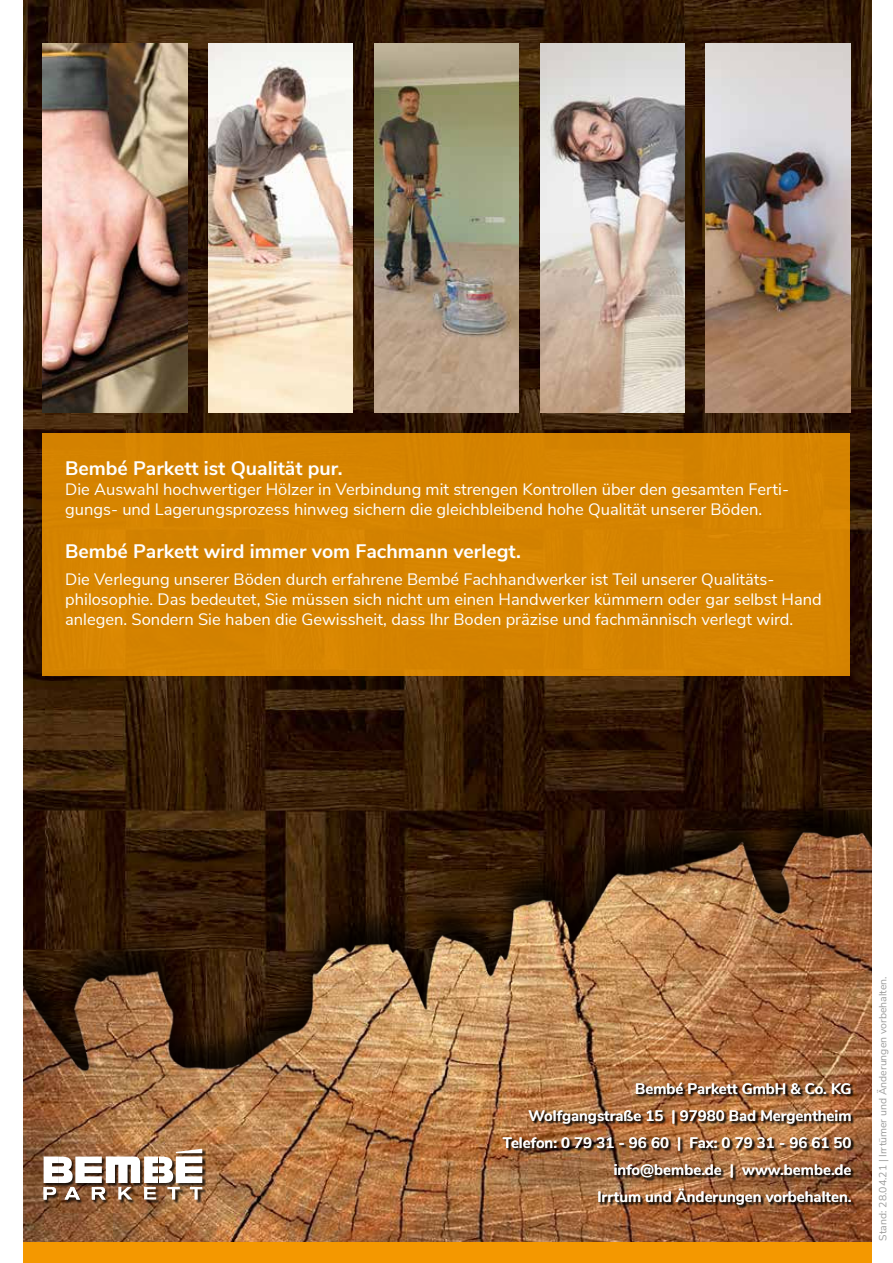
<style>
.page{position:relative;width:893px;height:1263px;background:#fff}
.page>*{position:absolute;margin:0;border:0;box-sizing:border-box;transform-origin:0 0}
.t1{font:700 19.5px "Nunito Sans";color:#fff}
.t2{font:16.5px/19.8px "Nunito Sans";color:#fff}
.t3{font:700 15px/27px "Nunito Sans";color:#fff;text-align:right}
.t4{font:10.5px "Nunito Sans";color:#9d9d9c}
</style>
<div class="page">
<img style="left:23px;top:0;width:849px;height:785px">
<div style="left:43px;top:434px;width:807px;height:242px;background:#d68400"></div>
<img style="left:43px;top:44px;width:144px;height:368px">
<img style="left:208px;top:44px;width:145px;height:368px">
<img style="left:706px;top:44px;width:144px;height:368px">
<img style="left:374px;top:44px;width:145px;height:368px">
<img style="left:540px;top:44px;width:145px;height:368px">
<img style="left:23px;top:785px;width:849px;height:457px">
<div style="left:22px;top:1242px;width:851px;height:21px;background:#f49800"></div>
<div style="left:44px;top:1149px;width:162px;height:54px;background:#000;opacity:.75"></div>
<img style="left:44px;top:1149px;width:158px;height:50px">
<div style="left:0;top:0;width:23px;height:1263px;background:#fff"></div>
<div style="left:872px;top:0;width:21px;height:1263px;background:#fff"></div>
<div style="left:503px;top:1083px;width:352px;height:125px;background:#000;opacity:.75"></div>
<p class="t1" style="left:65px;top:458px;width:279px">Bembé Parkett ist Qualität pur.</p>
<p class="t2" style="left:65px;top:480px;width:725px">Die Auswahl hochwertiger Hölzer in Verbindung mit strengen Kontrollen über den gesamten Ferti&shy;gungs- und Lagerungsprozess hinweg sichern die gleichbleibend hohe Qualität unserer Böden.</p>
<p class="t1" style="left:65px;top:541px;width:457px">Bembé Parkett wird immer vom Fachmann verlegt.</p>
<p class="t2" style="left:65px;top:570px;width:758px">Die Verlegung unserer Böden durch erfahrene Bembé Fachhandwerker ist Teil unserer Qualitäts&shy;philosophie. Das bedeutet, Sie müssen sich nicht um einen Handwerker kümmern oder gar selbst Hand anlegen. Sondern Sie haben die Gewissheit, dass Ihr Boden präzise und fachmännisch verlegt wird.</p>
<p class="t3" style="left:503px;top:1075px;width:350px">Bembé Parkett GmbH &amp; Co. KG<br>Wolfgangstraße 15 | 97980 Bad Mergentheim Telefon: 0 79 31 - 96 60 | Fax: 0 79 31 - 96 61 50 info@bembe.de | www.bembe.de<br>Irrtum und Änderungen vorbehalten.</p>
<p class="t4" style="left:877px;top:1240px;width:266px;rotate:-90deg">Stand: 28.04.21 | Irrtümer und Änderungen vorbehalten.</p>
</div>
